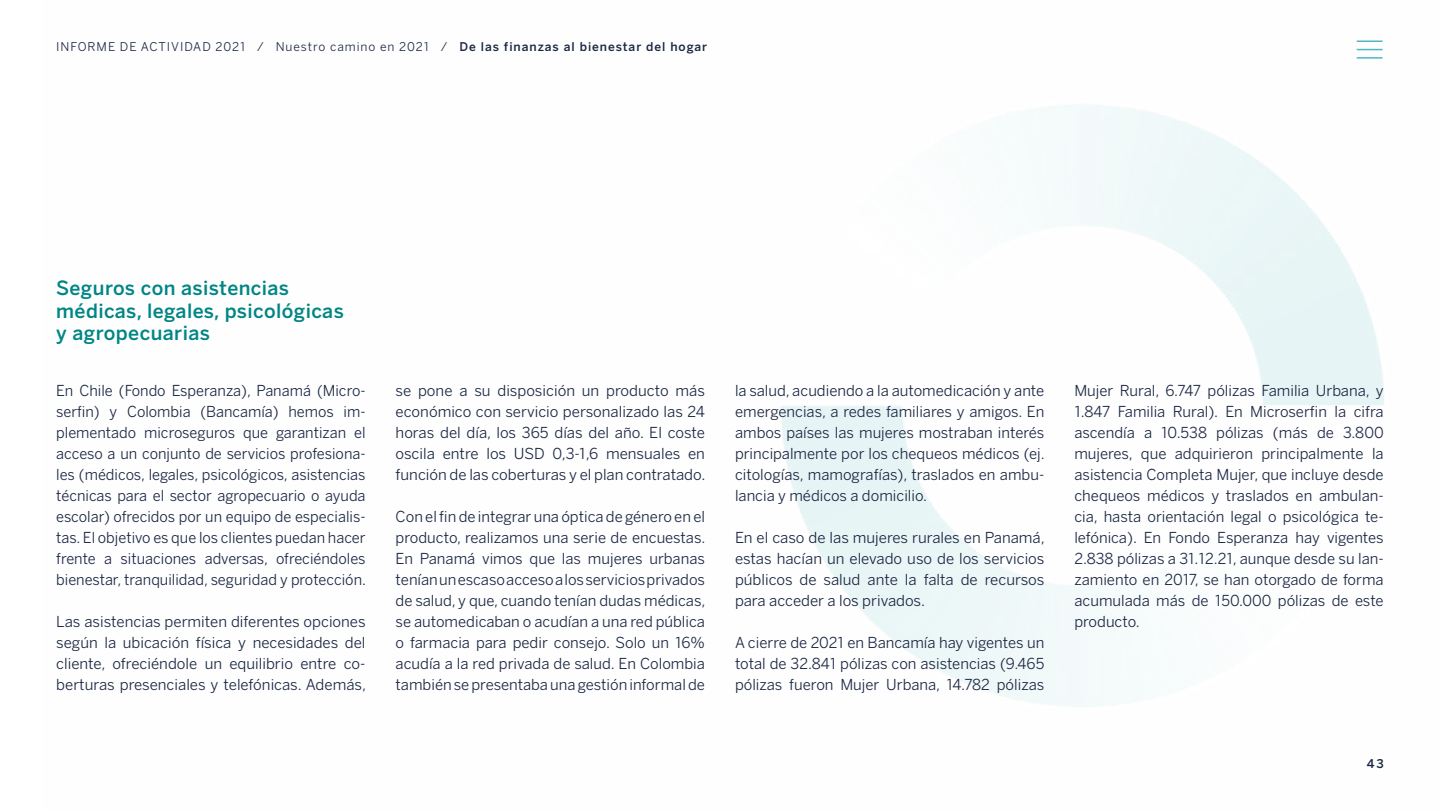
<style>
.page{position:relative;width:1440px;height:810px;background:#fff}
.page>*{position:absolute;margin:0;border:0;box-sizing:border-box;transform-origin:0 0}
.t1{font:500 19.5px/22.5px "Benton Sans BBVA";letter-spacing:.02em;color:#008585}
.t2{font:15px/21px "Benton Sans BBVA";color:#1a2642;text-align:justify}
.t3{font:12px "Benton Sans BBVA";letter-spacing:.08em;color:#1a2642}
.t4{font:500 12px "Benton Sans BBVA";color:#1a2642}
.s1{font-weight:500}
</style>
<div class="page">
<hr style="left:1357px;top:40px;width:26px;height:2px;background:#4dbac2">
<svg style="left:1357px;top:49px;width:26px;height:1px"></svg>
<hr style="left:1357px;top:57px;width:26px;height:2px;background:#4dbac2">
<p class="t3" style="left:56px;top:40px;width:652px">INFORME DE ACTIVIDAD 2021 / Nuestro camino en 2021 / <span class="s1">De las finanzas al bienestar del hogar</span></p>
<h1 class="t1" style="left:56px;top:277px;width:289px">Seguros con asistencias médicas, legales, psicológicas y agropecuarias</h1>
<p class="t2" style="left:56px;top:380px;width:311px">En Chile (Fondo Esperanza), Panamá (Micro&shy;serfin) y Colombia (Bancamía) hemos im&shy;plementado microseguros que garantizan el acceso a un conjunto de servicios profesiona&shy;les (médicos, legales, psicológicos, asistencias técnicas para el sector agropecuario o ayuda escolar) ofrecidos por un equipo de especialis&shy;tas. El objetivo es que los clientes puedan hacer frente a situaciones adversas, ofreciéndoles bienestar, tranquilidad, seguridad y protección.</p>
<p class="t2" style="left:56px;top:611px;width:311px">Las asistencias permiten diferentes opciones según la ubicación física y necesidades del cliente, ofreciéndole un equilibrio entre co&shy;berturas presenciales y telefónicas. Además,</p>
<p class="t2" style="left:396px;top:380px;width:311px">se pone a su disposición un producto más económico con servicio personalizado las 24 horas del día, los 365 días del año. El coste oscila entre los USD 0,3-1,6 mensuales en función de las coberturas y el plan contratado.</p>
<p class="t2" style="left:396px;top:506px;width:311px">Con el fin de integrar una óptica de género en el producto, realizamos una serie de encuestas.<br>En Panamá vimos que las mujeres urbanas tenían un escaso acceso a los servicios privados de salud, y que, cuando tenían dudas médicas, se automedicaban o acudían a una red pública o farmacia para pedir consejo. Solo un 16% acudía a la red privada de salud. En Colombia también se presentaba una gestión informal de</p>
<p class="t2" style="left:735px;top:380px;width:311px">la salud, acudiendo a la automedicación y ante emergencias, a redes familiares y amigos. En ambos países las mujeres mostraban interés principalmente por los chequeos médicos (ej. citologías, mamografías), traslados en ambu&shy;lancia y médicos a domicilio.</p>
<p class="t2" style="left:735px;top:527px;width:311px">En el caso de las mujeres rurales en Panamá, estas hacían un elevado uso de los servicios públicos de salud ante la falta de recursos para acceder a los privados.</p>
<p class="t2" style="left:735px;top:632px;width:311px">A cierre de 2021 en Bancamía hay vigentes un total de 32.841 pólizas con asistencias (9.465 pólizas fueron Mujer Urbana, 14.782 pólizas</p>
<p class="t2" style="left:1074px;top:380px;width:311px">Mujer Rural, 6.747 pólizas Familia Urbana, y 1.847 Familia Rural). En Microserfin la cifra ascendía a 10.538 pólizas (más de 3.800 mujeres, que adquirieron principalmente la asistencia Completa Mujer, que incluye desde chequeos médicos y traslados en ambulan&shy;cia, hasta orientación legal o psicológica te&shy;lefónica). En Fondo Esperanza hay vigentes 2.838 pólizas a 31.12.21, aunque desde su lan&shy;zamiento en 2017, se han otorgado de forma acumulada más de 150.000 pólizas de este producto.</p>
<p class="t4" style="left:1367px;top:756px;width:19px">43</p>
</div>
